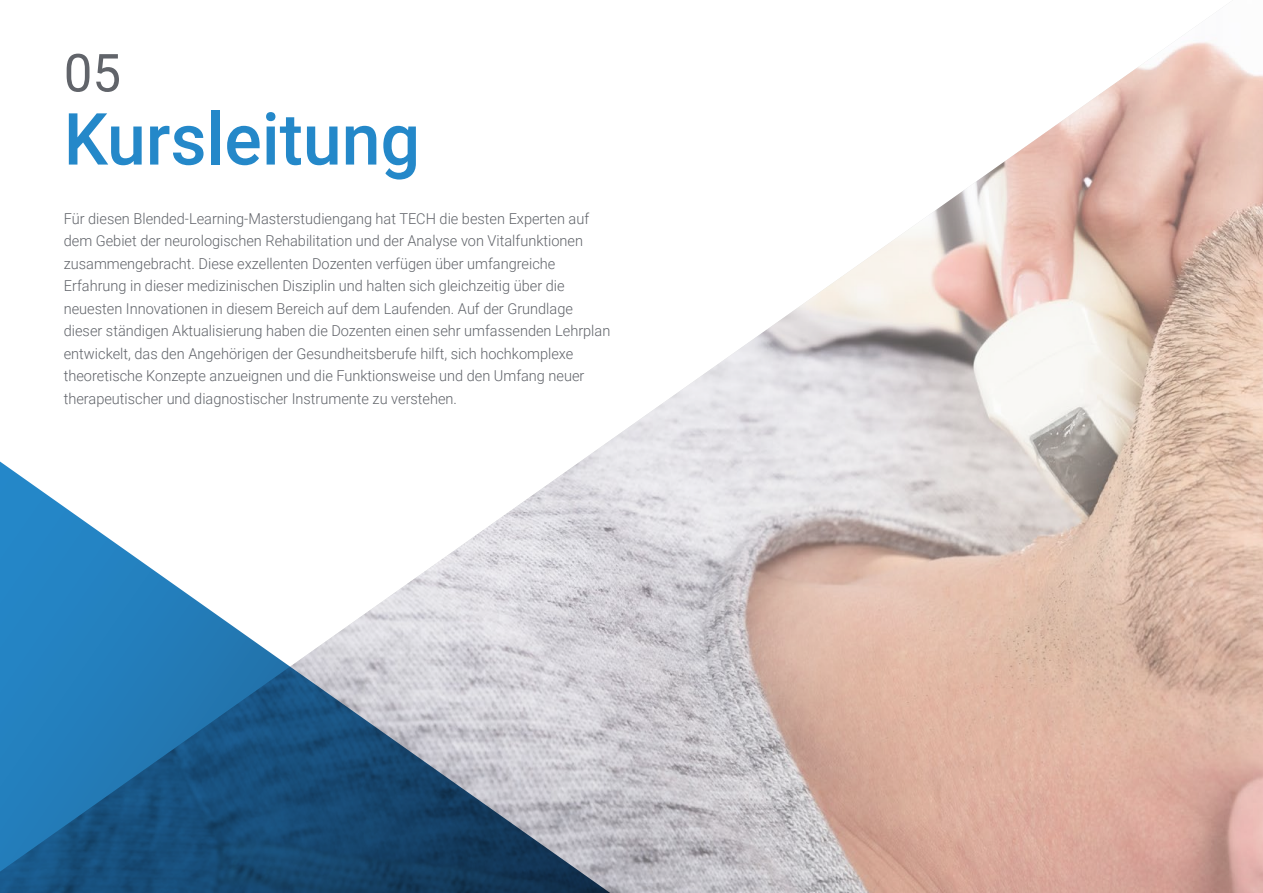
<style>
.page{position:relative;width:1263px;height:893px;background:#fff}
.page>*{position:absolute;margin:0;border:0;box-sizing:border-box;transform-origin:0 0}
.t1{font:500 72px "Roboto";color:#2488c9}
.t2{font:52.5px "Roboto";color:#61646a}
.t3{font:300 15px/22.5px "Roboto";color:#61646a}
</style>
<div class="page">
<img style="left:602px;top:42px;width:661px;height:851px">
<svg style="left:0;top:446px;width:640px;height:447px"></svg>
<h2 class="t2" style="left:64px;top:36px;width:59px">05</h2>
<h1 class="t1" style="left:64px;top:89px;width:358px">Kursleitung</h1>
<p class="t3" style="left:64px;top:207px;width:548px">Für diesen Blended-Learning-Masterstudiengang hat TECH die besten Experten auf dem Gebiet der neurologischen Rehabilitation und der Analyse von Vitalfunktionen zusammengebracht. Diese exzellenten Dozenten verfügen über umfangreiche Erfahrung in dieser medizinischen Disziplin und halten sich gleichzeitig über die neuesten Innovationen in diesem Bereich auf dem Laufenden. Auf der Grundlage dieser ständigen Aktualisierung haben die Dozenten einen sehr umfassenden Lehrplan entwickelt, das den Angehörigen der Gesundheitsberufe hilft, sich hochkomplexe theoretische Konzepte anzueignen und die Funktionsweise und den Umfang neuer therapeutischer und diagnostischer Instrumente zu verstehen.</p>
</div>
